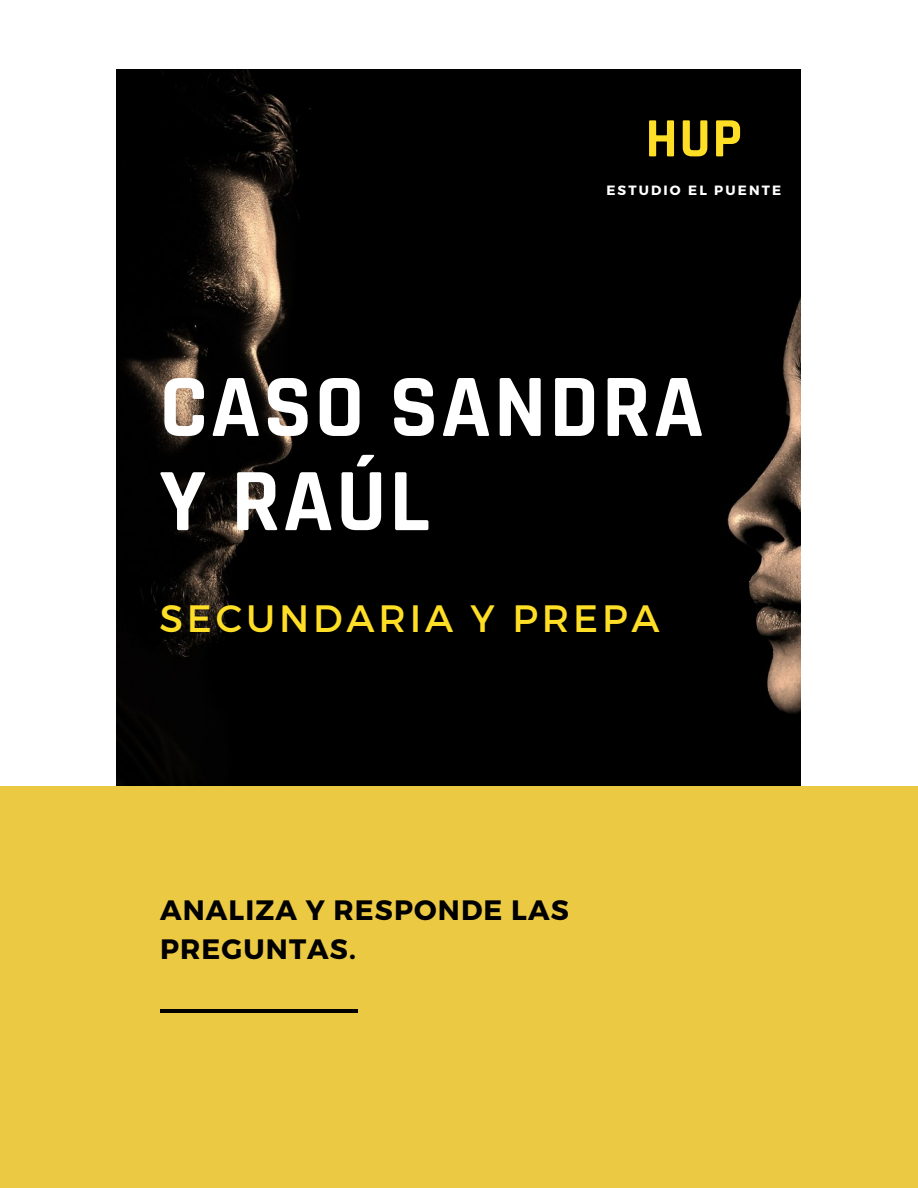
<style>
.page{position:relative;width:918px;height:1188px;background:#fff}
.page>*{position:absolute;margin:0;border:0;box-sizing:border-box;transform-origin:0 0}
.t1{font:700 90.15px/94.2px "Rajdhani";letter-spacing:.03em;color:#fff}
.t2{font:700 56.1px "Rajdhani";color:#ffdf26}
.t3{font:38.1px "Montserrat";letter-spacing:.1em;color:#ffdf26}
.t4{font:700 28.05px/39.2px "Montserrat";letter-spacing:.04em;color:#000}
.t5{font:700 13.5px "Montserrat";letter-spacing:.16em;color:#fff}
</style>
<div class="page">
<img style="left:117px;top:70px;width:684px;height:716px">
<div style="left:0;top:786px;width:918px;height:402px;background:#ebc943"></div>
<hr style="left:160px;top:1010px;width:198px;height:3px;background:#000">
<p class="t2" style="left:645px;top:104px;width:98px">HUP</p>
<p class="t5" style="left:606px;top:181px;width:176px">ESTUDIO EL PUENTE</p>
<p class="t1" style="left:159px;top:363px;width:546px">CASO SANDRA<br>Y RAÚL</p>
<p class="t3" style="left:159px;top:593px;width:502px">SECUNDARIA Y PREPA</p>
<p class="t4" style="left:160px;top:889px;width:410px">ANALIZA Y RESPONDE LAS<br>PREGUNTAS.</p>
</div>
